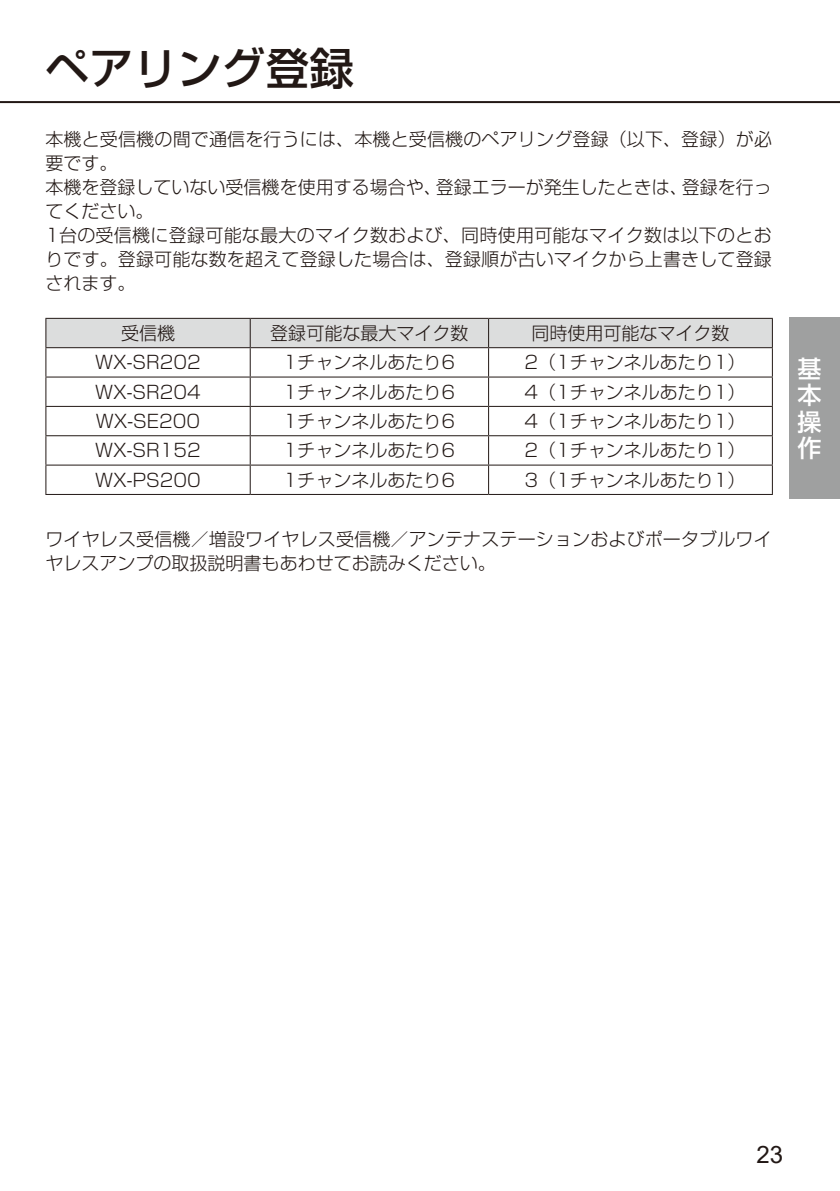
<style>
.page{position:relative;width:840px;height:1191px;background:#fff}
.page>*{position:absolute;margin:0;border:0;box-sizing:border-box;transform-origin:0 0}
.t1{font:500 44px "Shin Go Pro";color:#221815}
.t2{font:500 24px/26.4px "Shin Go Pro";color:#fff;text-align:justify}
.t3{font:24px "Arial";color:#221815}
.t4{font:300 18px/24px "Shin Go Pro";color:#221815}
</style>
<div class="page">
<div style="left:788px;top:317px;width:51px;height:182px;background:#9fa0a0"></div>
<hr style="left:0;top:101px;width:839px;height:2px;background:#221815">
<svg style="left:45px;top:318px;width:727px;height:176px"></svg>
<hr style="left:45px;top:494px;width:205px;height:1px;background:#221815">
<hr style="left:250px;top:494px;width:238px;height:1px;background:#221815">
<hr style="left:488px;top:494px;width:284px;height:1px;background:#221815">
<h1 class="t1" style="left:45px;top:33px;width:309px">ペアリング登録</h1>
<p class="t4" style="left:45px;top:125px;width:727px">本機と受信機の間で通信を行うには、本機と受信機のペアリング登録（以下、登録）が必要です。<br>本機を登録していない受信機を使用する場合や、登録エラーが発生したときは、登録を行ってください。<br>1台の受信機に登録可能な最大のマイク数および、同時使用可能なマイク数は以下のとおりです。登録可能な数を超えて登録した場合は、登録順が古いマイクから上書きして登録されます。</p>
<p class="t4" style="left:121px;top:319px;width:56px">受信機</p>
<p class="t4" style="left:270px;top:319px;width:199px">登録可能な最大マイク数</p>
<p class="t4" style="left:531px;top:319px;width:199px">同時使用可能なマイク数</p>
<p class="t4" style="left:95px;top:348px;width:107px">WX-SR202</p>
<p class="t4" style="left:283px;top:348px;width:173px">1チャンネルあたり6</p>
<p class="t4" style="left:524px;top:348px;width:222px">2（1チャンネルあたり1）</p>
<p class="t4" style="left:95px;top:377px;width:107px">WX-SR204</p>
<p class="t4" style="left:283px;top:377px;width:173px">1チャンネルあたり6</p>
<p class="t4" style="left:524px;top:377px;width:222px">4（1チャンネルあたり1）</p>
<p class="t4" style="left:96px;top:407px;width:106px">WX-SE200</p>
<p class="t4" style="left:283px;top:407px;width:173px">1チャンネルあたり6</p>
<p class="t4" style="left:524px;top:407px;width:222px">4（1チャンネルあたり1）</p>
<p class="t4" style="left:95px;top:436px;width:107px">WX-SR152</p>
<p class="t4" style="left:283px;top:436px;width:173px">1チャンネルあたり6</p>
<p class="t4" style="left:524px;top:436px;width:222px">2（1チャンネルあたり1）</p>
<p class="t4" style="left:95px;top:465px;width:107px">WX-PS200</p>
<p class="t4" style="left:283px;top:465px;width:173px">1チャンネルあたり6</p>
<p class="t4" style="left:524px;top:465px;width:222px">3（1チャンネルあたり1）</p>
<p class="t4" style="left:45px;top:525px;width:727px">ワイヤレス受信機／増設ワイヤレス受信機／アンテナステーションおよびポータブルワイヤレスアンプの取扱説明書もあわせてお読みください。</p>
<h2 class="t2" style="left:797px;top:353px;width:25px">基本操作</h2>
<h2 class="t3" style="left:756px;top:1137px;width:28px">23</h2>
</div>
